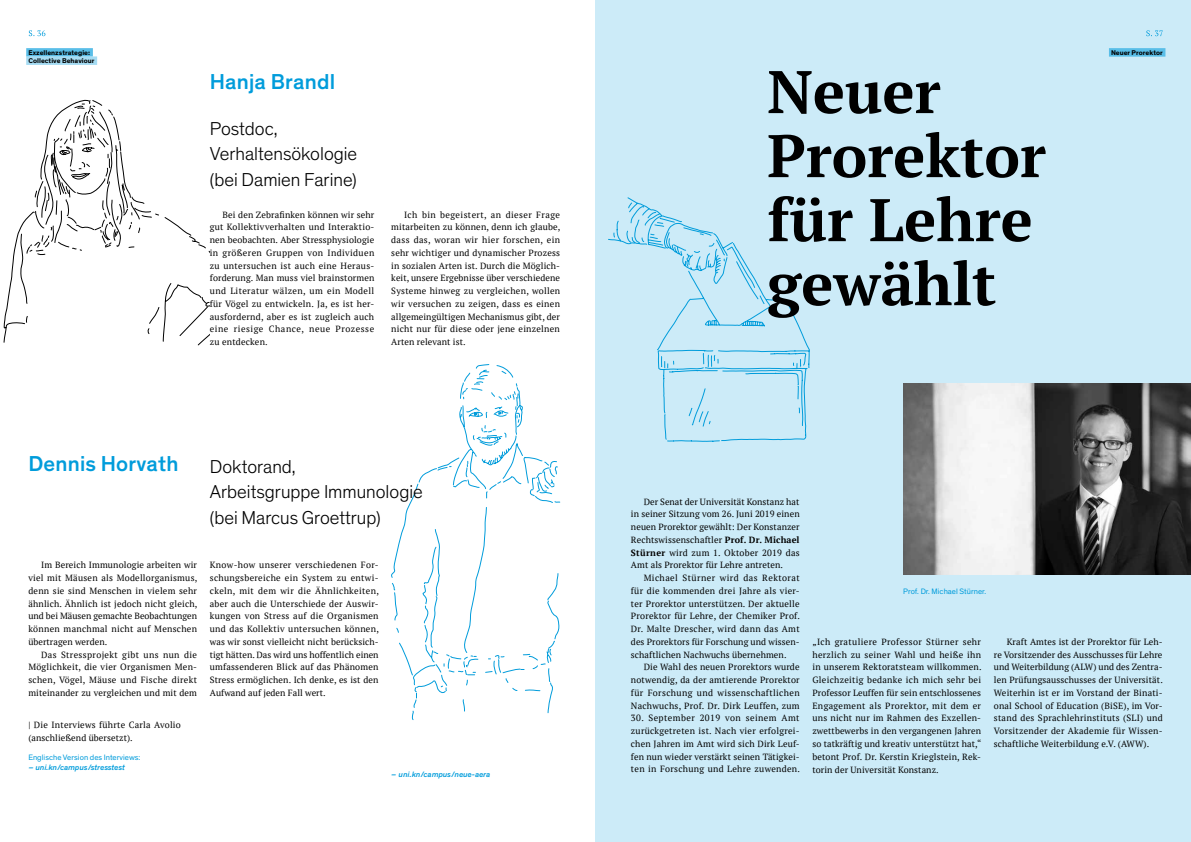
<style>
.page{position:relative;width:1191px;height:842px;background:#fff}
.page>*{position:absolute;margin:0;border:0;box-sizing:border-box;transform-origin:0 0}
.t1{font:700 60px/64px "PT Serif";color:#000}
.t2{font:500 22px "Theinhardt";letter-spacing:.01em;color:#009cdb}
.t3{font:300 19px/25.5px "Theinhardt";color:#000}
.t4{font:9px/12.8px "PT Serif";letter-spacing:.015em;color:#000;text-align:justify}
.t5{font:8px "Theinhardt";letter-spacing:.005em;color:#009cdb}
.t6{font:italic 500 8px "Theinhardt";color:#009cdb}
.t7{font:700 7px/8.3px "Theinhardt";letter-spacing:.005em;color:#000}
.s1{font-weight:700}
</style>
<div class="page">
<div style="left:595px;top:0;width:596px;height:842px;background:#ccebf8"></div>
<svg style="left:608px;top:197px;width:202px;height:245px"></svg>
<svg style="left:391px;top:364px;width:169px;height:356px"></svg>
<svg style="left:3px;top:99px;width:207px;height:247px"></svg>
<svg style="left:63px;top:150px;width:4px;height:3px"></svg>
<svg style="left:474px;top:405px;width:3px;height:10px"></svg>
<img style="left:903px;top:383px;width:288px;height:192px">
<div style="left:26px;top:48px;width:67px;height:9px;background:#59bee8"></div>
<div style="left:26px;top:56px;width:71px;height:9px;background:#a6dcf3"></div>
<div style="left:1109px;top:48px;width:56px;height:9px;background:#59bee8"></div>
<svg style="left:1146px;top:30px;width:16px;height:6px"></svg>
<svg style="left:29px;top:30px;width:16px;height:6px"></svg>
<p class="t7" style="left:28px;top:48px;width:68px">Exzellenzstrategie:<br>Collective Behaviour</p>
<p class="t7" style="left:1111px;top:48px;width:53px">Neuer Prorektor</p>
<h2 class="t2" style="left:210px;top:68px;width:127px">Hanja Brandl</h2>
<h3 class="t3" style="left:210px;top:116px;width:149px">Postdoc,<br>Verhaltensökologie (bei Damien Farine)</h3>
<p class="t4" style="left:210px;top:208px;width:166px;text-indent:13px">Bei den Zebrafinken können wir sehr gut Kollektivverhalten und Interaktio&shy;nen beobachten. Aber Stressphysiologie in größeren Gruppen von Individuen zu untersuchen ist auch eine Heraus&shy;forderung. Man muss viel brainstormen und Literatur wälzen, um ein Modell für Vögel zu entwickeln. Ja, es ist her&shy;ausfordernd, aber es ist zugleich auch eine riesige Chance, neue Prozesse zu entdecken.</p>
<p class="t4" style="left:391px;top:208px;width:171px;text-indent:13px">Ich bin begeistert, an dieser Frage mitarbeiten zu können, denn ich glaube, dass das, woran wir hier forschen, ein sehr wichtiger und dynamischer Prozess in sozialen Arten ist. Durch die Möglich&shy;keit, unsere Ergebnisse über verschiedene Systeme hinweg zu vergleichen, wollen wir versuchen zu zeigen, dass es einen allgemeingültigen Mechanismus gibt, der nicht nur für diese oder jene einzelnen Arten relevant ist.</p>
<h2 class="t2" style="left:28px;top:451px;width:152px">Dennis Horvath</h2>
<h3 class="t3" style="left:210px;top:454px;width:214px">Doktorand,<br>Arbeitsgruppe Immunologie (bei Marcus Groettrup)</h3>
<p class="t4" style="left:28px;top:559px;width:171px;text-indent:13px">Im Bereich Immunologie arbeiten wir viel mit Mäusen als Modellorganismus, denn sie sind Menschen in vielem sehr ähnlich. Ähnlich ist jedoch nicht gleich, und bei Mäusen gemachte Beobachtungen können manchmal nicht auf Menschen übertragen werden.</p>
<p class="t4" style="left:28px;top:648px;width:170px;text-indent:13px">Das Stressprojekt gibt uns nun die Möglichkeit, die vier Organismen Men&shy;schen, Vögel, Mäuse und Fische direkt miteinander zu vergleichen und mit dem</p>
<p class="t4" style="left:28px;top:718px;width:154px">| Die Interviews führte Carla Avolio (anschließend übersetzt).</p>
<p class="t5" style="left:28px;top:752px;width:113px">Englische Version des Interviews:</p>
<p class="t6" style="left:28px;top:762px;width:98px">– uni.kn/campus/stresstest</p>
<p class="t4" style="left:210px;top:559px;width:171px">Know-how unserer verschiedenen For&shy;schungsbereiche ein System zu entwi&shy;ckeln, mit dem wir die Ähnlichkeiten, aber auch die Unterschiede der Auswir&shy;kungen von Stress auf die Organismen und das Kollektiv untersuchen können, was wir sonst vielleicht nicht berücksich&shy;tigt hätten. Das wird uns hoffentlich einen umfassenderen Blick auf das Phänomen Stress ermöglichen. Ich denke, es ist den Aufwand auf jeden Fall wert.</p>
<p class="t6" style="left:391px;top:769px;width:100px">– uni.kn/campus/neue-aera</p>
<h1 class="t1" style="left:767px;top:59px;width:280px">Neuer<br>Prorektor für Lehre gewählt</h1>
<p class="t4" style="left:631px;top:495px;width:170px;text-indent:13px">Der Senat der Universität Konstanz hat in seiner Sitzung vom 26. Juni 2019 einen neuen Prorektor gewählt: Der Konstanzer Rechtswissenschaftler <span class="s1">Prof. Dr. Michael Stürner</span> wird zum 1. Oktober 2019 das Amt als Prorektor für Lehre antreten.</p>
<p class="t4" style="left:631px;top:571px;width:171px;text-indent:13px">Michael Stürner wird das Rektorat für die kommenden drei Jahre als vier&shy;ter Prorektor unterstützen. Der aktuelle Prorektor für Lehre, der Chemiker Prof.<br>Dr. Malte Drescher, wird dann das Amt des Prorektors für Forschung und wissen&shy;schaftlichen Nachwuchs übernehmen.</p>
<p class="t4" style="left:631px;top:661px;width:170px;text-indent:13px">Die Wahl des neuen Prorektors wurde notwendig, da der amtierende Prorektor für Forschung und wissenschaftlichen Nachwuchs, Prof. Dr. Dirk Leuffen, zum</p>
<p class="t4" style="left:631px;top:712px;width:171px">30. September 2019 von seinem Amt zurückgetreten ist. Nach vier erfolgrei&shy;chen Jahren im Amt wird sich Dirk Leuf&shy;fen nun wieder verstärkt seinen Tätigkei&shy;ten in Forschung und Lehre zuwenden.</p>
<p class="t5" style="left:903px;top:587px;width:85px">Prof. Dr. Michael Stürner.</p>
<p class="t4" style="left:812px;top:635px;width:171px">„Ich gratuliere Professor Stürner sehr herzlich zu seiner Wahl und heiße ihn in unserem Rektoratsteam willkommen.<br>Gleichzeitig bedanke ich mich sehr bei Professor Leuffen für sein entschlossenes Engagement als Prorektor, mit dem er uns nicht nur im Rahmen des Exzellen&shy;zwettbewerbs in den vergangenen Jahren so tatkräftig und kreativ unterstützt hat,“ betont Prof. Dr. Kerstin Krieglstein, Rek&shy;torin der Universität Konstanz.</p>
<p class="t4" style="left:994px;top:635px;width:170px;text-indent:13px">Kraft Amtes ist der Prorektor für Leh&shy;re Vorsitzender des Ausschusses für Lehre und Weiterbildung (ALW) und des Zentra&shy;len Prüfungsausschusses der Universität.<br>Weiterhin ist er im Vorstand der Binati&shy;onal School of Education (BiSE), im Vor&shy;stand des Sprachlehrinstituts (SLI) und Vorsitzender der Akademie für Wissen&shy;schaftliche Weiterbildung e.V. (AWW).</p>
</div>
